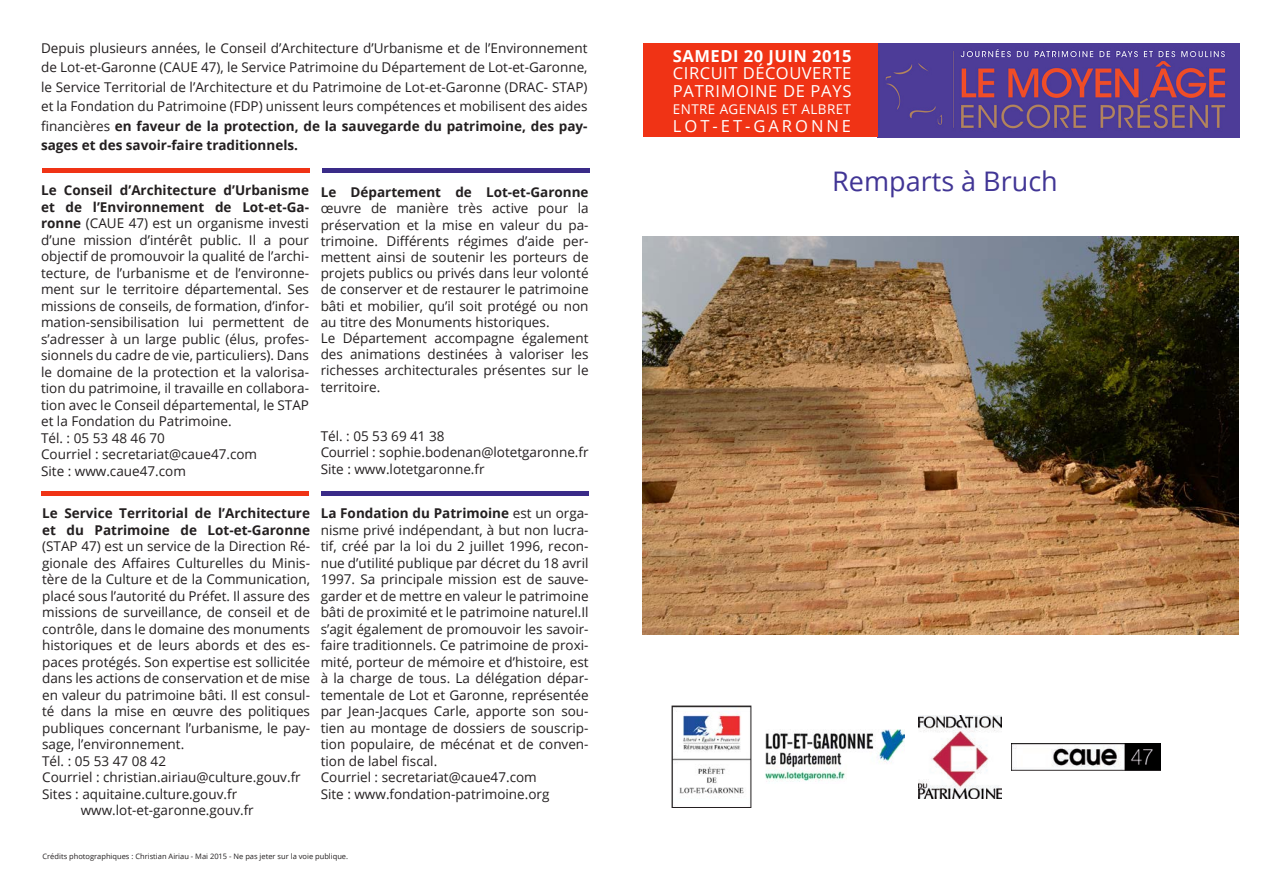
<style>
.page{position:relative;width:1263px;height:893px;background:#fff}
.page>*{position:absolute;margin:0;border:0;box-sizing:border-box;transform-origin:0 0}
.t1{font:27px "Open Sans";color:#413595}
.t2{font:16.5px "Open Sans";letter-spacing:.04em;color:#fff}
.t3{font:700 16.5px "Open Sans";letter-spacing:.03em;color:#fff}
.t4{font:16.5px "Open Sans";letter-spacing:.18em;color:#fff}
.t5{font:13.5px/16.5px "Open Sans";color:#231f20;text-align:justify}
.t6{font:13.5px "Open Sans";letter-spacing:.03em;color:#fff}
.t7{font:7.5px "Open Sans";color:#231f20}
.s1{font-weight:700}
</style>
<div class="page">
<img style="left:642px;top:237px;width:597px;height:397px">
<img style="left:674px;top:711px;width:75px;height:83px">
<div style="left:672px;top:706px;width:79px;height:102px;border:1px solid #231f20"></div>
<img style="left:918px;top:715px;width:84px;height:83px">
<img style="left:1011px;top:743px;width:149px;height:27px">
<img style="left:765px;top:730px;width:139px;height:52px">
<hr style="left:41px;top:492px;width:268px;height:4px;background:#f03315">
<hr style="left:42px;top:168px;width:268px;height:4px;background:#f03315">
<hr style="left:321px;top:492px;width:268px;height:4px;background:#3a2b88">
<hr style="left:322px;top:168px;width:268px;height:4px;background:#3a2b88">
<svg style="left:878px;top:43px;width:362px;height:94px;background:#62438b"></svg>
<div style="left:643px;top:43px;width:235px;height:94px;background:#f03315"></div>
<p class="t5" style="left:41px;top:38px;width:548px;line-height:19.5px">Depuis plusieurs années, le Conseil d’Architecture d’Urbanisme et de l’Environnement de Lot-et-Garonne (CAUE 47), le Service Patrimoine du Département de Lot-et-Garonne, le Service Territorial de l’Architecture et du Patrimoine de Lot-et-Garonne (DRAC- STAP) et la Fondation du Patrimoine (FDP) unissent leurs compétences et mobilisent des aides financières <span class="s1">en faveur de la protection, de la sauvegarde du patrimoine, des pay&shy;sages et des savoir-faire traditionnels.</span></p>
<p class="t3" style="left:673px;top:44px;width:180px">SAMEDI 20 JUIN 2015</p>
<p class="t2" style="left:673px;top:62px;width:180px">CIRCUIT DÉCOUVERTE</p>
<p class="t2" style="left:673px;top:79px;width:180px">PATRIMOINE DE PAYS</p>
<p class="t6" style="left:673px;top:100px;width:180px">ENTRE AGENAIS ET ALBRET</p>
<p class="t4" style="left:673px;top:115px;width:180px">LOT-ET-GARONNE</p>
<p class="t1" style="left:832px;top:162px;width:227px">Remparts à Bruch</p>
<p class="t5" style="left:41px;top:182px;width:269px"><span class="s1">Le Conseil d’Architecture d’Urbanisme et de l’Environnement de Lot-et-Ga&shy;ronne</span> (CAUE 47) est un organisme investi d’une mission d’intérêt public. Il a pour objectif de promouvoir la qualité de l’archi&shy;tecture, de l’urbanisme et de l’environne&shy;ment sur le territoire départemental. Ses missions de conseils, de formation, d’infor&shy;mation-sensibilisation lui permettent de s’adresser à un large public (élus, profes&shy;sionnels du cadre de vie, particuliers). Dans le domaine de la protection et la valorisa&shy;tion du patrimoine, il travaille en collabora&shy;tion avec le Conseil départemental, le STAP et la Fondation du Patrimoine.</p>
<p class="t5" style="left:41px;top:429px;width:125px">Tél. : 05 53 48 46 70</p>
<p class="t5" style="left:41px;top:446px;width:218px">Courriel : secretariat@caue47.com</p>
<p class="t5" style="left:41px;top:462px;width:146px">Site : www.caue47.com</p>
<p class="t5" style="left:321px;top:184px;width:269px"><span class="s1">Le Département de Lot-et-Garonne </span>œuvre de manière très active pour la préservation et la mise en valeur du pa&shy;trimoine. Différents régimes d’aide per&shy;mettent ainsi de soutenir les porteurs de projets publics ou privés dans leur volonté de conserver et de restaurer le patrimoine bâti et mobilier, qu’il soit protégé ou non au titre des Monuments historiques.</p>
<p class="t5" style="left:321px;top:330px;width:269px">Le Département accompagne également des animations destinées à valoriser les richesses architecturales présentes sur le territoire.</p>
<p class="t5" style="left:321px;top:427px;width:125px">Tél. : 05 53 69 41 38</p>
<p class="t5" style="left:321px;top:444px;width:269px">Courriel : sophie.bodenan@lotetgaronne.fr</p>
<p class="t5" style="left:321px;top:460px;width:165px">Site : www.lotetgaronne.fr</p>
<p class="t5" style="left:42px;top:505px;width:269px"><span class="s1">Le Service Territorial de l’Architecture et du Patrimoine de Lot-et-Garonne </span>(STAP 47) est un service de la Direction Ré&shy;gionale des Affaires Culturelles du Minis&shy;tère de la Culture et de la Communication, placé sous l’autorité du Préfet. Il assure des missions de surveillance, de conseil et de contrôle, dans le domaine des monuments historiques et de leurs abords et des es&shy;paces protégés. Son expertise est sollicitée dans les actions de conservation et de mise en valeur du patrimoine bâti. Il est consul&shy;té dans la mise en œuvre des politiques publiques concernant l’urbanisme, le pay&shy;sage, l’environnement.</p>
<p class="t5" style="left:42px;top:752px;width:125px">Tél. : 05 53 47 08 42</p>
<p class="t5" style="left:42px;top:769px;width:260px">Courriel : christian.airiau@culture.gouv.fr</p>
<p class="t5" style="left:42px;top:785px;width:196px">Sites : aquitaine.culture.gouv.fr</p>
<p class="t5" style="left:81px;top:802px;width:175px">www.lot-et-garonne.gouv.fr</p>
<p class="t5" style="left:321px;top:505px;width:269px"><span class="s1">La Fondation du Patrimoine</span> est un orga&shy;nisme privé indépendant, à but non lucra&shy;tif, créé par la loi du 2 juillet 1996, recon&shy;nue d’utilité publique par décret du 18 avril 1997. Sa principale mission est de sauve&shy;garder et de mettre en valeur le patrimoine bâti de proximité et le patrimoine naturel.Il s’agit également de promouvoir les savoir&shy;faire traditionnels. Ce patrimoine de proxi&shy;mité, porteur de mémoire et d’histoire, est à la charge de tous. La délégation dépar&shy;tementale de Lot et Garonne, représentée par Jean-Jacques Carle, apporte son sou&shy;tien au montage de dossiers de souscrip&shy;tion populaire, de mécénat et de conven&shy;tion de label fiscal.</p>
<p class="t5" style="left:321px;top:769px;width:218px">Courriel : secretariat@caue47.com</p>
<p class="t5" style="left:321px;top:785px;width:230px">Site : www.fondation-patrimoine.org</p>
<p class="t7" style="left:43px;top:851px;width:307px">Crédits photographiques : Christian Airiau - Mai 2015 - Ne pas jeter sur la voie publique.</p>
</div>
